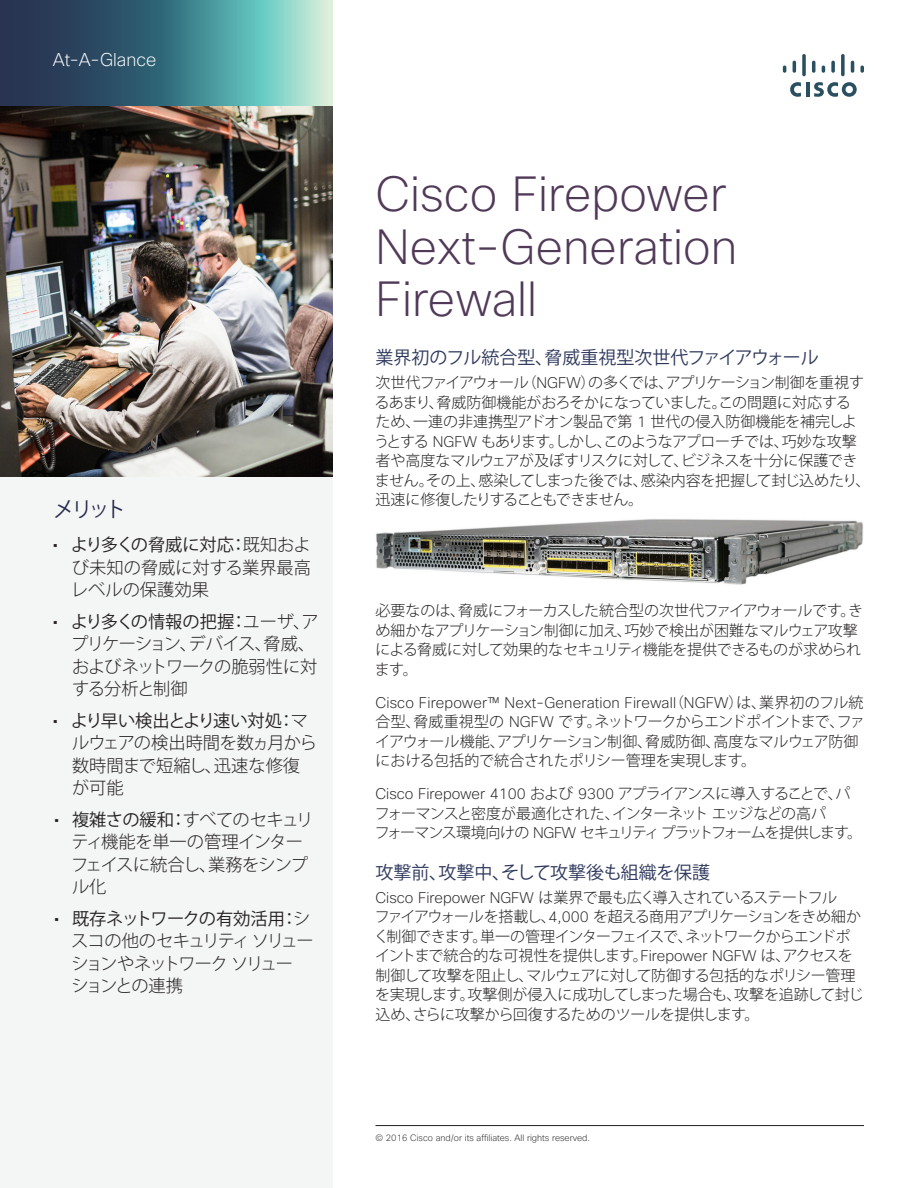
<style>
.page{position:relative;width:918px;height:1188px;background:#fff}
.page>*{position:absolute;margin:0;border:0;box-sizing:border-box;transform-origin:0 0}
.Head_4{font:200 48px/52.5px "Cisco Sans";color:#513a58}
.side_bar_head{font:21px "Koz Go Pro";color:#26294a}
.Subhead_1{font:18px "Koz Go Pro";color:#2e385c}
.Diagram_title{font:200 18px "Cisco Sans";color:#fff}
.t1{font:300 17.25px/22.5px "Koz Go Pro";letter-spacing:-.02em;color:#231f20;text-align:justify}
.t2{font:300 17.25px/22.5px "Koz Go Pro";letter-spacing:-.05em;color:#231f20}
.t3{font:300 17.25px/22.5px "Koz Go Pro";letter-spacing:-.09em;color:#231f20}
.t4{font:300 17.25px/22.5px "Koz Go Pro";color:#231f20}
.Body_1{font:300 15px/19.5px "Koz Go Pro";letter-spacing:-.04em;color:#231f20}
.Body_1-2{font:300 15px/19.5px "Koz Go Pro";letter-spacing:-.065em;color:#231f20}
.t5{font:200 9px "Cisco Sans";color:#231f20}
.s1{font-family:"Cisco Sans";font-weight:400}
.s2{font-weight:400}
.s3{font-family:"Cisco Sans";font-weight:200}
</style>
<div class="page">
<div style="left:0;top:106px;width:333px;height:1082px;background:#f4f5f5"></div>
<svg style="left:0;top:0;width:333px;height:106px;background:#4e7f8a"></svg>
<img style="left:376px;top:519px;width:487px;height:66px">
<hr style="left:806px;top:82px;width:3px;height:15px;background:#294f61">
<svg style="left:790px;top:82px;width:11px;height:15px"></svg>
<svg style="left:814px;top:82px;width:43px;height:15px"></svg>
<svg style="left:783px;top:66px;width:3px;height:7px"></svg>
<svg style="left:793px;top:61px;width:3px;height:12px"></svg>
<svg style="left:802px;top:54px;width:4px;height:22px"></svg>
<svg style="left:812px;top:61px;width:3px;height:12px"></svg>
<svg style="left:822px;top:66px;width:3px;height:7px"></svg>
<svg style="left:831px;top:61px;width:4px;height:12px"></svg>
<svg style="left:841px;top:54px;width:4px;height:22px"></svg>
<svg style="left:851px;top:61px;width:3px;height:12px"></svg>
<svg style="left:860px;top:66px;width:4px;height:7px"></svg>
<img style="left:0;top:106px;width:333px;height:371px">
<hr style="left:376px;top:1125px;width:488px;height:1px;background:#231f20">
<p class="Diagram_title" style="left:53px;top:48px;width:105px">At-A-Glance</p>
<p class="side_bar_head" style="left:53px;top:495px;width:74px">メリット</p>
<p class="t1" style="left:71px;top:534px;width:242px;text-indent:-18px"><span class="s1">•</span> <span class="s2">より多くの脅威に対応：</span>既知および未知の脅威に対する業界最高レベルの保護効果</p>
<p class="t2" style="left:71px;top:610px;width:249px;text-indent:-18px"><span class="s1">•</span> <span class="s2">より多くの情報の把握：</span>ユーザ、アプリケーション、デバイス、脅威、およびネットワークの脆弱性に対する分析と制御</p>
<p class="t4" style="left:72px;top:709px;width:247px;text-indent:-19px"><span class="s1">•</span> <span class="s2">より早い検出とより速い対処：</span>マルウェアの検出時間を数ヵ月から数時間まで短縮し、迅速な修復が可能</p>
<p class="t1" style="left:71px;top:808px;width:244px;text-align:left;text-indent:-17px"><span class="s1">•</span> <span class="s2">複雑さの緩和：</span>すべてのセキュリティ機能を単一の管理インターフェイスに統合し、業務をシンプル化</p>
<p class="t3" style="left:71px;top:907px;width:244px;text-indent:-17px"><span class="s1">•</span> <span class="s2">既存ネットワークの有効活用：</span>シスコの他のセキュリティソリューションやネットワークソリューションとの連携</p>
<p class="Head_4" style="left:376px;top:168px;width:363px">Cisco Firepower<br>Next-Generation<br>Firewall</p>
<p class="Subhead_1" style="left:376px;top:346px;width:445px">業界初のフル統合型、脅威重視型次世代ファイアウォール</p>
<p class="Body_1" style="left:374px;top:373px;width:498px">次世代ファイアウォール（<span class="s3">NGFW</span>）の多くでは、アプリケーション制御を重視するあまり、脅威防御機能がおろそかになっていました。この問題に対応する<br>ため、一連の非連携型アドオン製品で第 <span class="s3">1</span> 世代の侵入防御機能を補完しようとする <span class="s3">NGFW</span> もあります。しかし、このようなアプローチでは、巧妙な攻撃者や高度なマルウェアが及ぼすリスクに対して、ビジネスを十分に保護できません。その上、感染してしまった後では、感染内容を把握して封じ込めたり、迅速に修復したりすることもできません。</p>
<p class="Body_1" style="left:375px;top:601px;width:490px">必要なのは、脅威にフォーカスした統合型の次世代ファイアウォールです。きめ細かなアプリケーション制御に加え、巧妙で検出が困難なマルウェア攻撃による脅威に対して効果的なセキュリティ機能を提供できるものが求められます。</p>
<p class="Body_1" style="left:375px;top:693px;width:491px"><span class="s3">Cisco Firepower™ Next-Generation Firewall</span>（<span class="s3">NGFW</span>）は、業界初のフル統合型、脅威重視型の <span class="s3">NGFW</span> です。ネットワークからエンドポイントまで、ファイアウォール機能、アプリケーション制御、脅威防御、高度なマルウェア防御における包括的で統合されたポリシー管理を実現します。</p>
<p class="Body_1-2" style="left:375px;top:784px;width:489px"><span class="s3">Cisco Firepower 4100</span> および <span class="s3">9300</span> アプライアンスに導入することで、パフォーマンスと密度が最適化された、インターネットエッジなどの高パ<br>フォーマンス環境向けの <span class="s3">NGFW</span> セキュリティプラットフォームを提供します。</p>
<p class="Subhead_1" style="left:376px;top:861px;width:336px">攻撃前、攻撃中、そして攻撃後も組織を保護</p>
<p class="Body_1" style="left:374px;top:888px;width:491px"><span class="s3">Cisco Firepower NGFW</span> は業界で最も広く導入されているステートフル<br>ファイアウォールを搭載し、<span class="s3">4,000</span> を超える商用アプリケーションをきめ細かく制御できます。単一の管理インターフェイスで、ネットワークからエンドポイントまで統合的な可視性を提供します。<span class="s3">Firepower NGFW</span> は、アクセスを制御して攻撃を阻止し、マルウェアに対して防御する包括的なポリシー管理を実現します。攻撃側が侵入に成功してしまった場合も、攻撃を追跡して封じ込め、さらに攻撃から回復するためのツールを提供します。</p>
<p class="t5" style="left:376px;top:1132px;width:216px">© 2016 Cisco and/or its affiliates. All rights reserved.</p>
</div>
